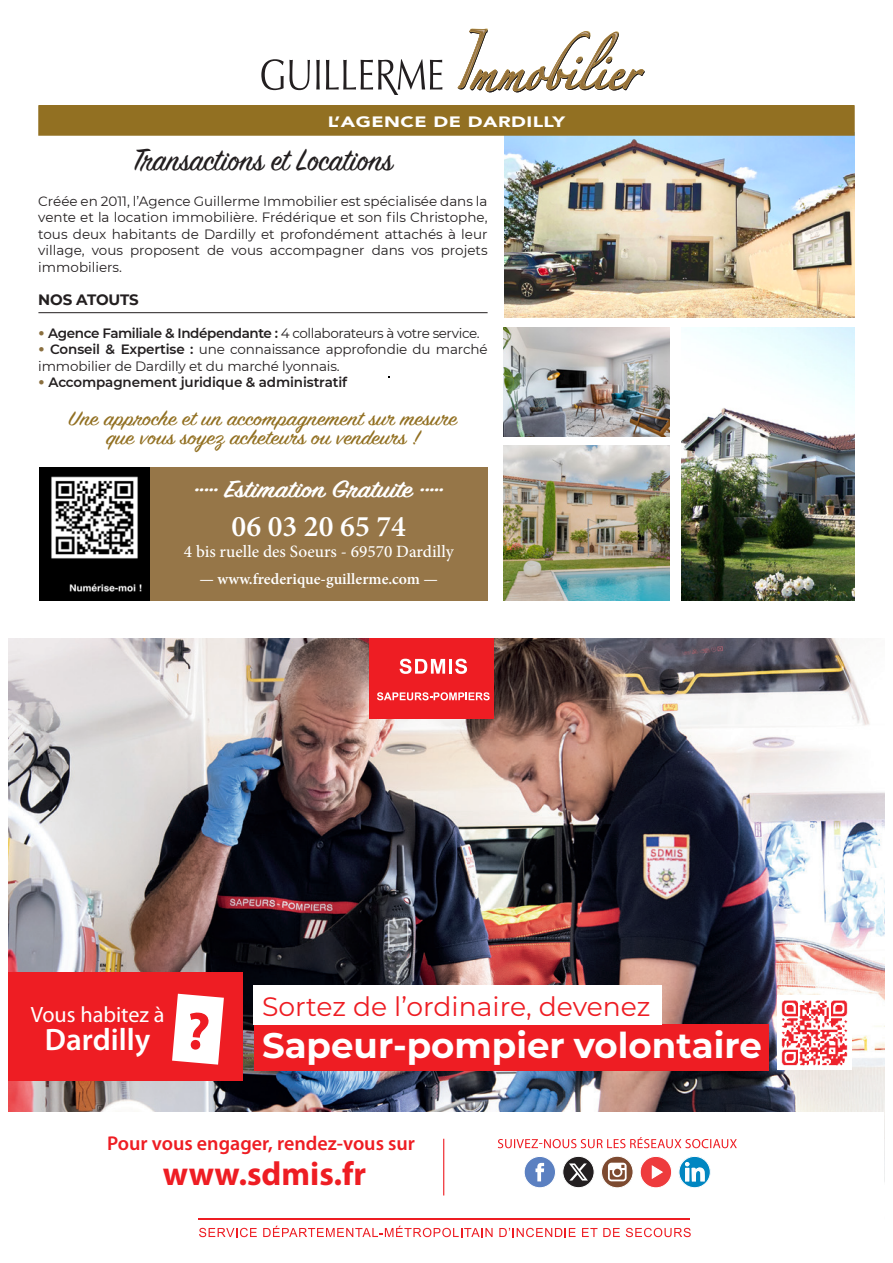
<style>
.page{position:relative;width:893px;height:1263px;background:#fff}
.page>*{position:absolute;margin:0;border:0;box-sizing:border-box;transform-origin:0 0}
.t1{font:700 35.55px "Montserrat";color:#fff}
.t2{font:34.5px "Sign Painter House Script";color:#231f20}
.t3{font:700 33.45px "Myriad Pro";color:#ee1d23}
.t4{font:600 31.05px "Myriad Pro";color:#fff}
.t5{font:600 30px "Minion Pro";color:#fff}
.t6{font:600 26.85px "Sign Painter House Script";color:#fff;scale:1.18 1}
.t7{font:26.7px "Montserrat";color:#ee1d23}
.t8{font:22.2px/19.5px "Sign Painter House Script";color:#927022;text-align:center;scale:1.15 1}
.t9{font:22.2px "Myriad Pro";color:#fff}
.t10{font:600 20.1px "Myriad Pro";color:#ee1d23}
.t11{font:500 17.25px "Minion Pro";color:#fff}
.t12{font:600 15.75px "Minion Pro";color:#fff}
.t13{font:900 15px "Avenir";letter-spacing:.025em;color:#fff;scale:1.3 1}
.t14{font:700 15px "Montserrat";letter-spacing:-.015em;color:#231f20}
.t15{font:13.5px/16.5px "Montserrat";letter-spacing:-.01em;color:#231f20;text-align:justify}
.t16{font:600 13.5px "Montserrat";letter-spacing:-.015em;color:#231f20}
.t17{font:7.35px "Myriad Pro";color:#ee1d23}
.s1{font-family:"Arial";font-weight:900;color:#8a6f3f}
.s2{font-weight:400}
.s3{font-weight:600}
</style>
<div class="page">
<img style="left:9px;top:639px;width:875px;height:473px">
<div style="left:9px;top:972px;width:234px;height:108px;background:#ee1d23"></div>
<div style="left:370px;top:639px;width:124px;height:80px;background:#ee1d23"></div>
<svg style="left:377px;top:692px;width:113px;height:8px"></svg>
<svg style="left:400px;top:659px;width:45px;height:15px"></svg>
<hr style="left:449px;top:659px;width:3px;height:15px;background:#fff">
<svg style="left:455px;top:659px;width:12px;height:15px"></svg>
<img style="left:778px;top:996px;width:73px;height:73px">
<div style="left:254px;top:1024px;width:515px;height:46px;background:#ee1d23"></div>
<div style="left:254px;top:985px;width:408px;height:40px;background:#fff"></div>
<div style="left:524px;top:1156px;width:31px;height:32px;background:#5b80c1;border-radius:50%"></div>
<div style="left:524px;top:1156px;width:32px;height:32px;border:1px solid #fff;border-radius:50%"></div>
<svg style="left:535px;top:1163px;width:9px;height:18px"></svg>
<svg style="left:678px;top:1156px;width:31px;height:32px"></svg>
<div style="left:679px;top:1156px;width:32px;height:32px;border:1px solid #fff;border-radius:50%"></div>
<svg style="left:640px;top:1156px;width:32px;height:32px"></svg>
<svg style="left:563px;top:1156px;width:31px;height:32px"></svg>
<div style="left:562px;top:1156px;width:32px;height:32px;border:1px solid #fff;border-radius:50%"></div>
<svg style="left:569px;top:1163px;width:19px;height:17px"></svg>
<svg style="left:601px;top:1156px;width:32px;height:32px"></svg>
<div style="left:601px;top:1156px;width:32px;height:32px;border:1px solid #fff;border-radius:50%"></div>
<svg style="left:608px;top:1163px;width:19px;height:18px"></svg>
<svg style="left:498px;top:1137px;width:239px;height:11px"></svg>
<hr style="left:443px;top:1139px;width:1px;height:56px;background:#ee1d23">
<svg style="left:199px;top:1228px;width:58px;height:9px"></svg>
<svg style="left:263px;top:1226px;width:230px;height:11px"></svg>
<svg style="left:499px;top:1228px;width:77px;height:9px"></svg>
<svg style="left:582px;top:1228px;width:15px;height:9px"></svg>
<svg style="left:603px;top:1228px;width:17px;height:9px"></svg>
<svg style="left:626px;top:1228px;width:65px;height:9px"></svg>
<hr style="left:199px;top:1218px;width:491px;height:2px;background:#ee1d23">
<img style="left:505px;top:136px;width:350px;height:181px">
<div style="left:39px;top:106px;width:815px;height:29px;background:#927022"></div>
<div style="left:38px;top:105px;width:817px;height:31px;border:2px solid #927022"></div>
<svg style="left:457px;top:28px;width:188px;height:65px"></svg>
<svg style="left:261px;top:59px;width:49px;height:31px"></svg>
<svg style="left:316px;top:60px;width:4px;height:30px"></svg>
<svg style="left:326px;top:59px;width:116px;height:36px"></svg>
<div style="left:39px;top:467px;width:448px;height:133px;background:#967648"></div>
<img style="left:503px;top:446px;width:167px;height:155px">
<img style="left:503px;top:327px;width:167px;height:109px">
<img style="left:39px;top:467px;width:110px;height:134px">
<img style="left:681px;top:328px;width:174px;height:273px">
<hr style="left:38px;top:312px;width:450px;height:1px;background:#231f20">
<svg style="left:172px;top:994px;width:52px;height:71px;background:#fcdadb"></svg>
<p class="t13" style="left:328px;top:109px;width:184px">L’AGENCE DE DARDILLY</p>
<p class="t2" style="left:133px;top:138px;width:261px">Transactions et Locations</p>
<p class="t15" style="left:38px;top:192px;width:451px">Créée en 2011, l’Agence Guillerme Immobilier est spécialisée dans la vente et la location immobilière. Frédérique et son fils Christophe, tous deux habitants de Dardilly et profondément attachés à leur village, vous proposent de vous accompagner dans vos projets immobiliers.</p>
<p class="t14" style="left:38px;top:289px;width:102px">NOS ATOUTS</p>
<p class="t16" style="left:38px;top:323px;width:443px"><span class="s1">•</span> Agence Familiale &amp; Indépendante : <span class="s2">4 collaborateurs à votre service.</span></p>
<p class="t15" style="left:38px;top:341px;width:451px"><span class="s1">•</span> <span class="s3">Conseil &amp; Expertise :</span> une connaissance approfondie du marché immobilier de Dardilly et du marché lyonnais.</p>
<p class="t16" style="left:38px;top:373px;width:310px"><span class="s1">•</span> Accompagnement juridique &amp; administratif</p>
<p class="t8" style="left:69px;top:410px;width:339px">Une approche et un accompagnement sur mesure que vous soyez acheteurs ou vendeurs !</p>
<p class="t6" style="left:194px;top:473px;width:213px">••••• Estimation Gratuite •••••</p>
<p class="t5" style="left:232px;top:506px;width:176px">06 03 20 65 74</p>
<p class="t11" style="left:184px;top:540px;width:271px">4 bis ruelle des Soeurs - 69570 Dardilly</p>
<p class="t12" style="left:199px;top:568px;width:240px">— www.frederique-guillerme.com —</p>
<p class="t9" style="left:31px;top:1002px;width:135px">Vous habitez à</p>
<p class="t4" style="left:45px;top:1022px;width:107px">Dardilly</p>
<p class="t17" style="left:591px;top:1014px;width:28px;rotate:-90deg">© SDMIS</p>
<p class="t7" style="left:262px;top:988px;width:390px">Sortez de l’ordinaire, devenez</p>
<p class="t1" style="left:262px;top:1019px;width:501px">Sapeur-pompier volontaire</p>
<p class="t10" style="left:107px;top:1132px;width:309px">Pour vous engager, rendez-vous sur</p>
<p class="t3" style="left:163px;top:1152px;width:205px">www.sdmis.fr</p>
</div>
